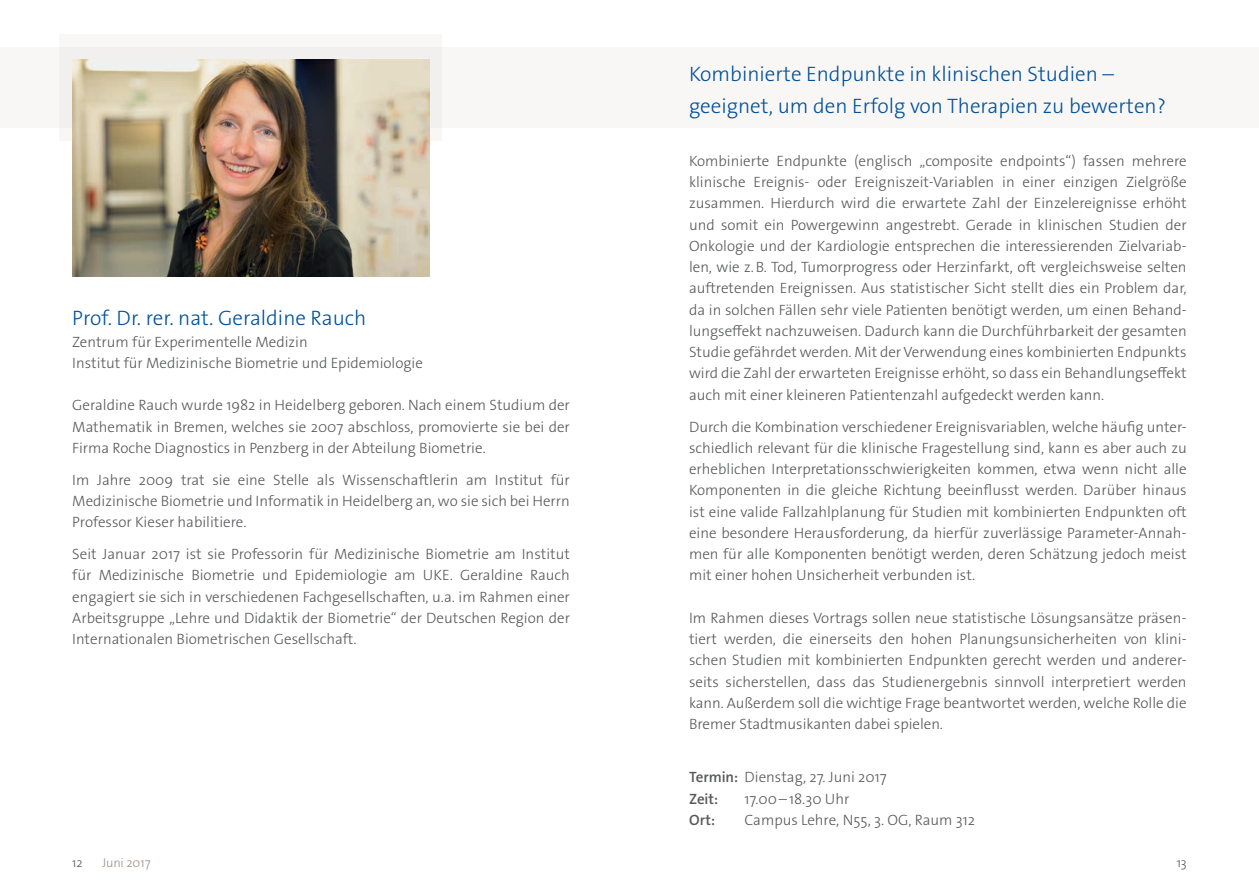
<style>
.page{position:relative;width:1259px;height:893px;background:#fff}
.page>*{position:absolute;margin:0;border:0;box-sizing:border-box;transform-origin:0 0}
.t1{font:300 21px/32px "The Sans Os F";color:#01519a}
.t2{font:300 15px/21.3px "The Sans Os F";color:#57585a;text-align:justify}
.t3{font:600 15px "The Sans Os F";color:#57585a}
.t4{font:300 12.75px "The Sans Os F";letter-spacing:-.01em;color:#9d9084}
.t5{font:300 12.75px "The Sans Os F";color:#57585a}
.s1{font-weight:600}
</style>
<div class="page">
<div style="left:0;top:47px;width:1259px;height:81px;background:#f8f7f6"></div>
<div style="left:60px;top:34px;width:382px;height:106px;background:#f2f0ee"></div>
<img style="left:72px;top:60px;width:357px;height:216px">
<h1 class="t1" style="left:72px;top:302px;width:295px">Prof. Dr. rer. nat. Geraldine Rauch</h1>
<p class="t2" style="left:72px;top:331px;width:352px">Zentrum für Experimentelle Medizin<br>Institut für Medizinische Biometrie und Epidemiologie</p>
<p class="t2" style="left:72px;top:395px;width:499px">Geraldine Rauch wurde 1982 in Heidelberg geboren. Nach einem Studium der Mathematik in Bremen, welches sie 2007 abschloss, promovierte sie bei der Firma Roche Diagnostics in Penzberg in der Abteilung Biometrie.</p>
<p class="t2" style="left:72px;top:469px;width:499px">Im Jahre 2009 trat sie eine Stelle als Wissenschaftlerin am Institut für Medizinische Biometrie und Informatik in Heidelberg an, wo sie sich bei Herrn Professor Kieser habilitiere.</p>
<p class="t2" style="left:72px;top:544px;width:499px">Seit Januar 2017 ist sie Professorin für Medizinische Biometrie am Institut für Medizinische Biometrie und Epidemiologie am UKE. Geraldine Rauch engagiert sie sich in verschiedenen Fachgesellschaften, u.a. im Rahmen einer Arbeitsgruppe „Lehre und Didaktik der Biometrie“ der Deutschen Region der Internationalen Biometrischen Gesellschaft.</p>
<h1 class="t1" style="left:689px;top:58px;width:478px">Kombinierte Endpunkte in klinischen Studien – geeignet, um den Erfolg von Therapien zu bewerten?</h1>
<p class="t2" style="left:689px;top:150px;width:499px">Kombinierte Endpunkte (englisch „composite endpoints“) fassen mehrere klinische Ereignis- oder Ereigniszeit-Variablen in einer einzigen Zielgröße zusammen. Hierdurch wird die erwartete Zahl der Einzelereignisse erhöht und somit ein Powergewinn angestrebt. Gerade in klinischen Studien der Onkologie und der Kardiologie entsprechen die interessierenden Zielvariab&shy;len, wie z.B. Tod, Tumorprogress oder Herzinfarkt, oft vergleichsweise selten auftretenden Ereignissen. Aus statistischer Sicht stellt dies ein Problem dar, da in solchen Fällen sehr viele Patienten benötigt werden, um einen Behand&shy;lungseffekt nachzuweisen. Dadurch kann die Durchführbarkeit der gesamten Studie gefährdet werden. Mit der Verwendung eines kombinierten Endpunkts wird die Zahl der erwarteten Ereignisse erhöht, so dass ein Behandlungseffekt auch mit einer kleineren Patientenzahl aufgedeckt werden kann.</p>
<p class="t2" style="left:689px;top:416px;width:499px">Durch die Kombination verschiedener Ereignisvariablen, welche häufig unter&shy;schiedlich relevant für die klinische Fragestellung sind, kann es aber auch zu erheblichen Interpretationsschwierigkeiten kommen, etwa wenn nicht alle Komponenten in die gleiche Richtung beeinflusst werden. Darüber hinaus ist eine valide Fallzahlplanung für Studien mit kombinierten Endpunkten oft eine besondere Herausforderung, da hierfür zuverlässige Parameter-Annah&shy;men für alle Komponenten benötigt werden, deren Schätzung jedoch meist mit einer hohen Unsicherheit verbunden ist.</p>
<p class="t2" style="left:689px;top:607px;width:499px">Im Rahmen dieses Vortrags sollen neue statistische Lösungsansätze präsen&shy;tiert werden, die einerseits den hohen Planungsunsicherheiten von klini&shy;schen Studien mit kombinierten Endpunkten gerecht werden und anderer&shy;seits sicherstellen, dass das Studienergebnis sinnvoll interpretiert werden kann. Außerdem soll die wichtige Frage beantwortet werden, welche Rolle die Bremer Stadtmusikanten dabei spielen.</p>
<p class="t2" style="left:689px;top:767px;width:199px"><span class="s1">Termin:</span> Dienstag, 27. Juni 2017<br><span class="s1">Zeit:</span></p>
<p class="t2" style="left:744px;top:788px;width:106px">17.00–18.30 Uhr</p>
<p class="t3" style="left:689px;top:810px;width:28px">Ort:</p>
<p class="t2" style="left:744px;top:809px;width:232px">Campus Lehre, N55, 3. OG, Raum 312</p>
<p class="t5" style="left:72px;top:855px;width:12px">12</p>
<p class="t4" style="left:102px;top:855px;width:50px">Juni 2017</p>
<p class="t5" style="left:1176px;top:855px;width:11px">13</p>
</div>
